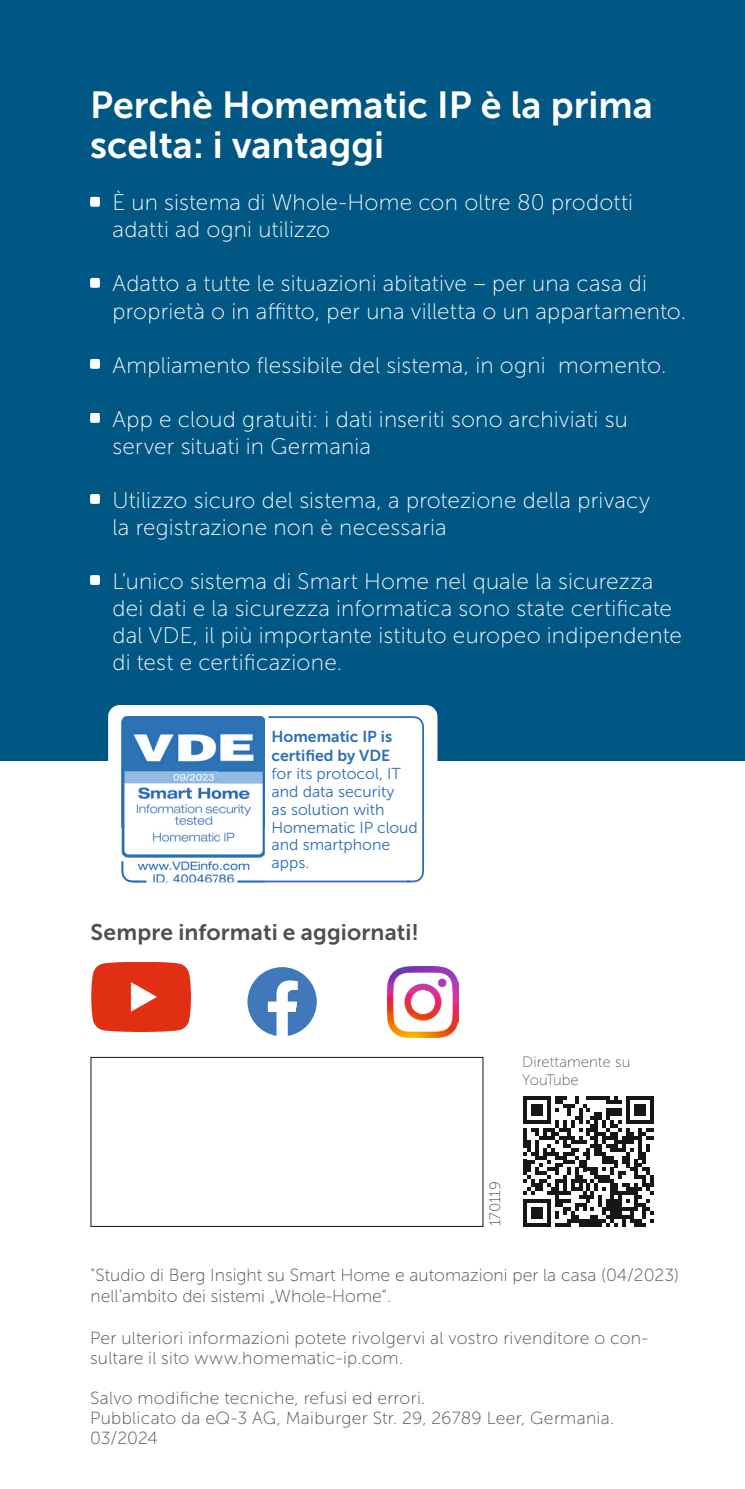
<style>
.page{position:relative;width:745px;height:1489px;background:#fff}
.page>*{position:absolute;margin:0;border:0;box-sizing:border-box;transform-origin:0 0}
.t1{font:37.5px/40px "Museo Sans 700";color:#fff}
.t2{font:22.5px/27px "Museo Sans 100";letter-spacing:.01em;color:#fff}
.t3{font:22.5px "Museo Sans 700";letter-spacing:.005em;color:#4e4e4d}
.t4{font:17.5px/20px "Museo Sans 100";letter-spacing:.01em;color:#4e4e4d}
.t5{font:15.75px/17.8px "Museo Sans 300";color:#2d6eb5}
.t6{font:15.75px/19px "Museo Sans 700";color:#2d6eb5}
.t7{font:15px/18px "Museo Sans 100";color:#5b5b5b}
.t8{font:15px "Museo Sans 100";letter-spacing:-.01em;color:#4e4e4d}
</style>
<div class="page">
<div style="left:91px;top:1057px;width:392px;height:169px;border:1px solid #151616"></div>
<svg style="left:523px;top:1096px;width:130px;height:130px"></svg>
<svg style="left:247px;top:967px;width:69px;height:69px"></svg>
<svg style="left:91px;top:962px;width:100px;height:69px;background:#e4452c"></svg>
<img style="left:387px;top:966px;width:70px;height:71px">
<div style="left:0;top:0;width:744px;height:760px;background:#005784"></div>
<div style="left:108px;top:705px;width:329px;height:188px;background:#fff;border-radius:12px"></div>
<hr style="left:268px;top:716px;width:140px;height:2px;background:#2d6eb5">
<hr style="left:237px;top:880px;width:173px;height:2px;background:#2d6eb5">
<svg style="left:406px;top:716px;width:18px;height:11px"></svg>
<hr style="left:422px;top:727px;width:2px;height:144px;background:#2d6eb5">
<svg style="left:406px;top:869px;width:18px;height:13px"></svg>
<img style="left:121px;top:716px;width:144px;height:166px">
<img style="left:237px;top:880px;width:28px;height:2px">
<svg style="left:121px;top:861px;width:25px;height:21px"></svg>
<img style="left:121px;top:869px;width:18px;height:13px">
<svg style="left:90px;top:197px;width:10px;height:10px"></svg>
<svg style="left:90px;top:278px;width:10px;height:10px"></svg>
<svg style="left:90px;top:359px;width:10px;height:10px"></svg>
<svg style="left:90px;top:413px;width:10px;height:10px"></svg>
<svg style="left:90px;top:494px;width:10px;height:10px"></svg>
<svg style="left:90px;top:575px;width:10px;height:10px"></svg>
<h1 class="t1" style="left:90px;top:85px;width:564px">Perchè Homematic IP è la prima scelta: i vantaggi</h1>
<p class="t2" style="left:112px;top:189px;width:522px">È un sistema di Whole-Home con oltre 80 prodotti adatti ad ogni utilizzo</p>
<p class="t2" style="left:112px;top:270px;width:574px">Adatto a tutte le situazioni abitative – per una casa di proprietà o in affitto, per una villetta o un appartamento.</p>
<p class="t2" style="left:112px;top:351px;width:555px">Ampliamento flessibile del sistema, in ogni momento.</p>
<p class="t2" style="left:112px;top:405px;width:516px">App e cloud gratuiti: i dati inseriti sono archiviati su server situati in Germania</p>
<p class="t2" style="left:112px;top:486px;width:538px">Utilizzo sicuro del sistema, a protezione della privacy la registrazione non è necessaria</p>
<p class="t2" style="left:112px;top:567px;width:570px">L’unico sistema di Smart Home nel quale la sicurezza dei dati e la sicurezza informatica sono state certificate dal VDE, il più importante istituto europeo indipendente di test e certificazione.</p>
<p class="t6" style="left:271px;top:727px;width:122px">Homematic IP is certified by VDE</p>
<p class="t5" style="left:271px;top:765px;width:147px">for its protocol, IT and data security<br>as solution with<br>Homematic IP cloud and smartphone apps.</p>
<p class="t3" style="left:91px;top:919px;width:329px">Sempre informati e aggiornati!</p>
<p class="t7" style="left:522px;top:1052px;width:109px">Direttamente su<br>YouTube</p>
<p class="t8" style="left:486px;top:1225px;width:46px;rotate:-90deg">170119</p>
<p class="t4" style="left:91px;top:1264px;width:589px;line-height:21px"><sup>*</sup>Studio di Berg Insight su Smart Home e automazioni per la casa (04/2023) nell’ambito dei sistemi „Whole-Home“.</p>
<p class="t4" style="left:90px;top:1327px;width:559px">Per ulteriori informazioni potete rivolgervi al vostro rivenditore o con&shy;sultare il sito www.homematic-ip.com.</p>
<p class="t4" style="left:90px;top:1387px;width:525px">Salvo modifiche tecniche, refusi ed errori.<br>Pubblicato da eQ-3 AG, Maiburger Str. 29, 26789 Leer, Germania.<br>03/2024</p>
</div>
